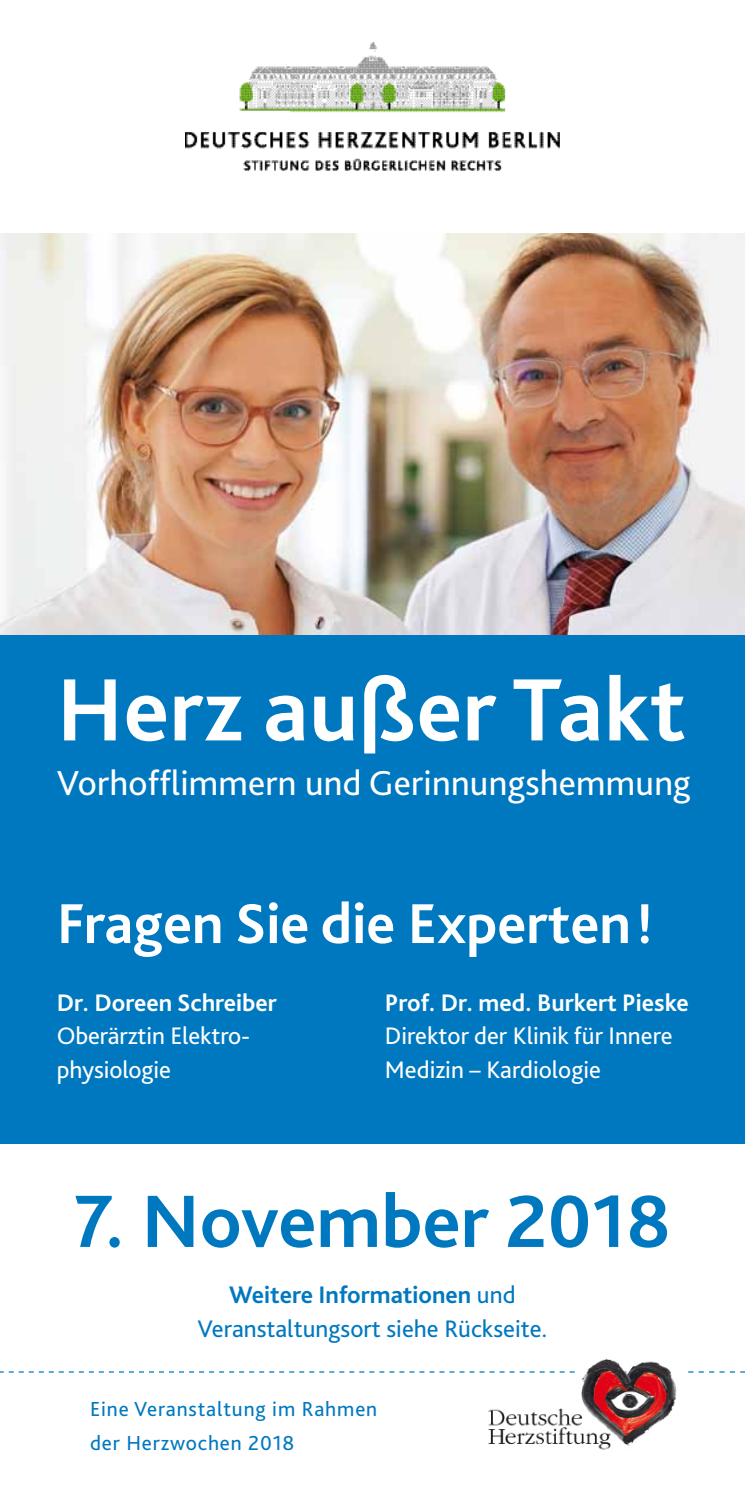
<style>
.page{position:relative;width:745px;height:1489px;background:#fff}
.page>*{position:absolute;margin:0;border:0;box-sizing:border-box;transform-origin:0 0}
.t1{font:700 92.5px "Bliss Pro";letter-spacing:.005em;color:#fff}
.t2{font:700 77.5px "Bliss Pro";color:#0078c0}
.t3{font:700 58.75px "Bliss Pro";color:#fff}
.t4{font:36.25px "Bliss Pro";letter-spacing:.005em;color:#fff}
.t5{font:25px/33.8px "Bliss Pro";color:#fff}
.t6{font:25px/33.8px "Bliss Pro";color:#0078c0;text-align:center}
.t7{font:700 25px "Bliss Pro";color:#fff}
.t8{font:21.25px/33.8px "Bliss Pro";letter-spacing:.04em;color:#0078c0}
.s1{font-weight:700}
</style>
<div class="page">
<div style="left:0;top:312px;width:744px;height:831px;background:#0078c0"></div>
<img style="left:0;top:234px;width:744px;height:400px">
<img style="left:481px;top:1359px;width:223px;height:91px">
<svg style="left:0;top:1371px;width:574px;height:1px"></svg>
<svg style="left:687px;top:1371px;width:57px;height:1px"></svg>
<img style="left:186px;top:43px;width:373px;height:127px">
<h1 class="t1" style="left:57px;top:652px;width:630px">Herz außer Takt</h1>
<h3 class="t4" style="left:57px;top:760px;width:635px">Vorhofflimmern und Gerinnungshemmung</h3>
<h3 class="t3" style="left:57px;top:887px;width:597px">Fragen Sie die Experten!</h3>
<p class="t7" style="left:57px;top:986px;width:222px">Dr. Doreen Schreiber</p>
<p class="t5" style="left:57px;top:1019px;width:195px">Oberärztin Elektro&shy;physiologie</p>
<p class="t7" style="left:384px;top:986px;width:305px">Prof. Dr. med. Burkert Pieske</p>
<p class="t5" style="left:384px;top:1019px;width:289px">Direktor der Klinik für Innere<br>Medizin – Kardiologie</p>
<h2 class="t2" style="left:74px;top:1172px;width:597px">7. November 2018</h2>
<p class="t6" style="left:197px;top:1277px;width:351px"><span class="s1">Weitere Informationen</span> und<br>Veranstaltungsort siehe Rückseite.</p>
<p class="t8" style="left:90px;top:1391px;width:288px">Eine Veranstaltung im Rahmen der Herzwochen 2018</p>
</div>
